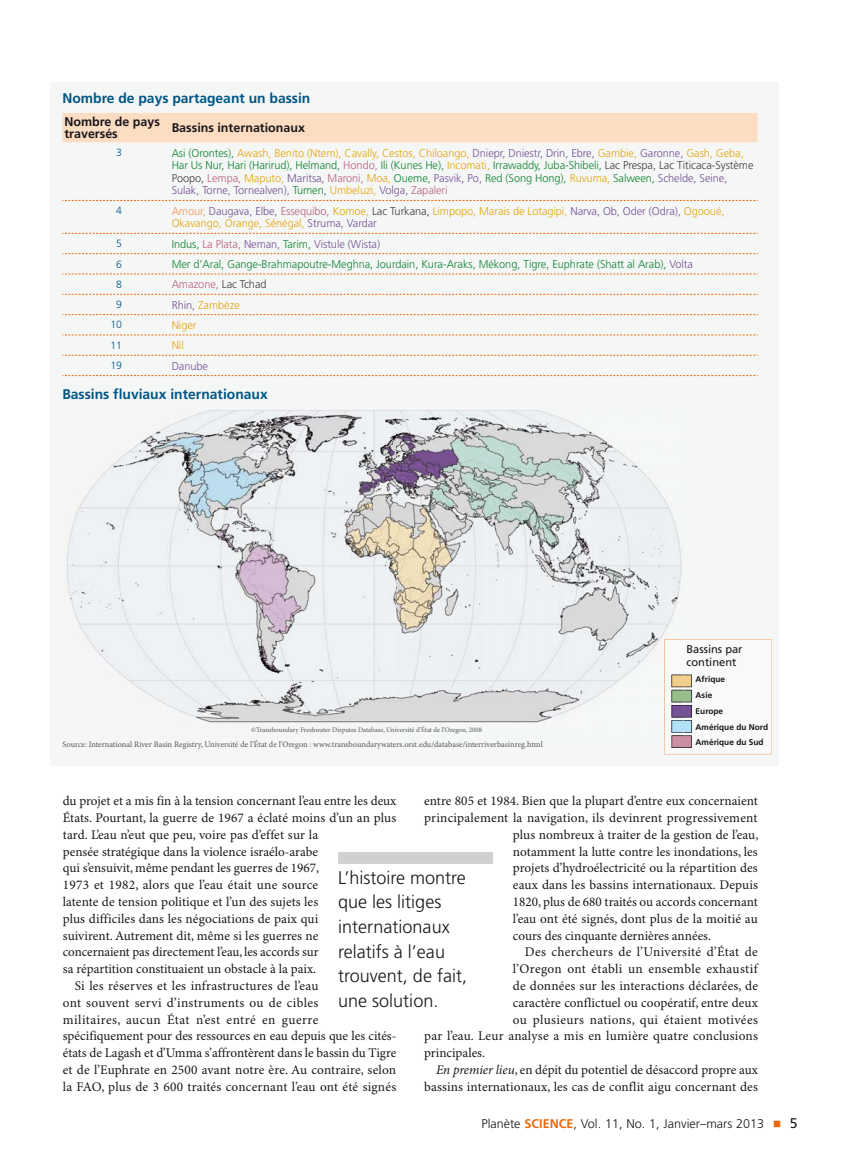
<style>
.page{position:relative;width:844px;height:1175px;background:#fff}
.page>*{position:absolute;margin:0;border:0;box-sizing:border-box;transform-origin:0 0}
.t1{font:300 18.15px/24.6px "Frutiger LT Com";color:#1a171c}
.t2{font:700 13.95px "Frutiger LT Com";color:#005685}
.t3{font:13.95px "Frutiger LT Com";color:#1a171c}
.t4{font:13.35px "Minion Pro";letter-spacing:.005em;color:#1a171c}
.t5{font:13.35px "Minion Pro";letter-spacing:.025em;color:#1a171c}
.t6{font:13.35px "Minion Pro";letter-spacing:.035em;color:#1a171c}
.t7{font:13.35px "Minion Pro";letter-spacing:.03em;color:#1a171c}
.t8{font:300 12.6px "Frutiger LT Com";color:#1a171c}
.t9{font:700 12.6px/11.9px "Frutiger LT Com";color:#1a171c}
.t10{font:300 11.25px/12.6px "Frutiger LT Com";letter-spacing:-.005em;color:#0d832e}
.t11{font:300 11.25px/12.6px "Frutiger LT Com";letter-spacing:-.005em;color:#e4a50c}
.t12{font:300 11.25px "Frutiger LT Com";letter-spacing:-.005em;color:#755195}
.t13{font:11.25px/12.6px "Frutiger LT Com";color:#1a171c}
.t14{font:300 11.25px "Frutiger LT Com";letter-spacing:-.005em;color:#b96180}
.t15{font:300 10.5px "Frutiger LT Com";color:#005685}
.t16{font:8.4px "Minion Pro";color:#58585a}
.t17{font:700 8.4px/15.8px "Frutiger LT Com";color:#1a171c}
.t18{font:7.05px "Minion Pro";color:#58585a}
.s1{color:#e4a50c}
.s2{color:#755195}
.s3{color:#b96180}
.s4{color:#3d3d3f}
.s5{color:#f29658}
.s6{color:#0d832e}
.s7{font-style:italic}
.s8{font-weight:700;color:#eb690b}
</style>
<div class="page">
<div style="left:51px;top:82px;width:728px;height:684px;background:#f5f6f6"></div>
<div style="left:338px;top:852px;width:155px;height:12px;background:#cfd0d2"></div>
<div style="left:62px;top:113px;width:695px;height:29px;background:#fcddc2"></div>
<svg style="left:62px;top:200px;width:695px;height:1px"></svg>
<svg style="left:62px;top:233px;width:695px;height:1px"></svg>
<svg style="left:62px;top:253px;width:695px;height:1px"></svg>
<svg style="left:62px;top:274px;width:695px;height:1px"></svg>
<svg style="left:62px;top:294px;width:695px;height:1px"></svg>
<svg style="left:62px;top:314px;width:695px;height:1px"></svg>
<svg style="left:62px;top:335px;width:695px;height:1px"></svg>
<svg style="left:62px;top:355px;width:695px;height:1px"></svg>
<svg style="left:62px;top:375px;width:695px;height:1px"></svg>
<img style="left:67px;top:410px;width:615px;height:313px">
<svg style="left:664px;top:639px;width:107px;height:115px"></svg>
<p class="t2" style="left:62px;top:93px;width:249px">Nombre de pays partageant un bassin</p>
<p class="t9" style="left:64px;top:117px;width:97px">Nombre de pays traversés</p>
<p class="t9" style="left:172px;top:123px;width:135px">Bassins internationaux</p>
<p class="t15" style="left:116px;top:148px;width:7px">3</p>
<p class="t10" style="left:172px;top:147px;width:583px">Asi (Orontes), <span class="s1">Awash, Benito (Ntem), Cavally, Cestos, Chiloango,</span> <span class="s2">Dniepr, Dniestr, Drin, Ebre,</span> <span class="s1">Gambie,</span> <span class="s2">Garonne,</span> <span class="s1">Gash, Geba, </span>Har Us Nur, Hari (Harirud), Helmand, <span class="s3">Hondo,</span> Ili (Kunes He), <span class="s1">Incomati,</span> Irrawaddy, Juba-Shibeli, <span class="s4">Lac Prespa, Lac Titicaca-Système Poopo,</span> <span class="s3">Lempa,</span> <span class="s1">Maputo,</span> <span class="s2">Maritsa,</span> <span class="s3">Maroni,</span> <span class="s1">Moa,</span> Oueme, <span class="s2">Pasvik, Po,</span> Red (Song Hong), <span class="s1">Ruvuma,</span> Salween, <span class="s2">Schelde, Seine, Sulak, Torne, Tornealven),</span> Tumen, <span class="s1">Umbeluzi,</span> <span class="s2">Volga,</span> <span class="s3">Zapaleri</span></p>
<p class="t15" style="left:116px;top:206px;width:7px">4</p>
<p class="t11" style="left:172px;top:205px;width:554px"><span class="s5">Amour,</span> <span class="s2">Daugava, Elbe,</span> <span class="s3">Essequibo,</span> Komoe, <span class="s4">Lac Turkana,</span> Limpopo, Marais de Lotagipi, <span class="s2">Narva, Ob, Oder (Odra),</span> Ogooué,<br>Okavango, Orange, Sénégal, <span class="s2">Struma, Vardar</span></p>
<p class="t15" style="left:116px;top:239px;width:7px">5</p>
<p class="t12" style="left:172px;top:239px;width:210px"><span class="s6">Indus,</span> <span class="s3">La Plata,</span> Neman, <span class="s6">Tarim,</span> Vistule (Wista)</p>
<p class="t15" style="left:116px;top:260px;width:7px">6</p>
<p class="t10" style="left:172px;top:259px;width:523px">Mer d’Aral, Gange-Brahmapoutre-Meghna, Jourdain, Kura-Araks, Mékong, Tigre, Euphrate (Shatt al Arab), <span class="s2">Volta</span></p>
<p class="t15" style="left:116px;top:280px;width:7px">8</p>
<p class="t14" style="left:172px;top:280px;width:96px">Amazone, <span class="s4">Lac Tchad</span></p>
<p class="t15" style="left:116px;top:300px;width:7px">9</p>
<p class="t11" style="left:172px;top:299px;width:70px"><span class="s2">Rhin,</span> Zambèze</p>
<p class="t15" style="left:110px;top:321px;width:13px">10</p>
<p class="t11" style="left:172px;top:320px;width:26px">Niger</p>
<p class="t15" style="left:110px;top:341px;width:13px">11</p>
<p class="t11" style="left:172px;top:340px;width:14px">Nil</p>
<p class="t15" style="left:110px;top:361px;width:13px">19</p>
<p class="t12" style="left:172px;top:361px;width:38px">Danube</p>
<p class="t2" style="left:62px;top:389px;width:207px">Bassins fluviaux internationaux</p>
<p class="t18" style="left:251px;top:727px;width:232px">©Transboundary Freshwater Disputes Database, Université d’État de l’Oregon, 2008</p>
<p class="t16" style="left:62px;top:741px;width:482px">Source: International River Basin Registry, Université de l’État de l’Oregon : www.transboundarywaters.orst.edu/database/interriverbasinreg.html</p>
<p class="t13" style="left:686px;top:644px;width:58px">Bassins par continent</p>
<p class="t17" style="left:695px;top:672px;width:74px">Afrique<br>Asie<br>Europe<br>Amérique du Nord<br>Amérique du Sud</p>
<p class="t4" style="left:63px;top:796px;width:335px">du projet et a mis fin à la tension concernant l’eau entre les deux</p>
<p class="t4" style="left:63px;top:812px;width:335px">États. Pourtant, la guerre de 1967 a éclaté moins d’un an plus</p>
<p class="t4" style="left:63px;top:829px;width:257px">tard. L’eau n’eut que peu, voire pas d’effet sur la</p>
<p class="t4" style="left:63px;top:846px;width:257px">pensée stratégique dans la violence israélo-arabe</p>
<p class="t4" style="left:63px;top:863px;width:258px">qui s’ensuivit, même pendant les guerres de 1967,</p>
<p class="t4" style="left:63px;top:880px;width:257px">1973 et 1982, alors que l’eau était une source</p>
<p class="t4" style="left:63px;top:896px;width:257px">latente de tension politique et l’un des sujets les</p>
<p class="t4" style="left:63px;top:913px;width:257px">plus difficiles dans les négociations de paix qui</p>
<p class="t4" style="left:63px;top:930px;width:257px">suivirent. Autrement dit, même si les guerres ne</p>
<p class="t4" style="left:63px;top:947px;width:257px">concernaient pas directement l’eau, les accords sur</p>
<p class="t4" style="left:63px;top:964px;width:255px">sa répartition constituaient un obstacle à la paix.</p>
<p class="t4" style="left:75px;top:981px;width:245px">Si les réserves et les infrastructures de l’eau</p>
<p class="t4" style="left:63px;top:997px;width:257px">ont souvent servi d’instruments ou de cibles</p>
<p class="t6" style="left:63px;top:1014px;width:257px">militaires, aucun État n’est entré en guerre</p>
<p class="t4" style="left:63px;top:1031px;width:335px">spécifiquement pour des ressources en eau depuis que les cités-</p>
<p class="t4" style="left:63px;top:1048px;width:335px">états de Lagash et d’Umma s’affrontèrent dans le bassin du Tigre</p>
<p class="t4" style="left:63px;top:1065px;width:335px">et de l’Euphrate en 2500 avant notre ère. Au contraire, selon</p>
<p class="t4" style="left:63px;top:1081px;width:335px">la FAO, plus de 3 600 traités concernant l’eau ont été signés</p>
<p class="t4" style="left:424px;top:796px;width:335px">entre 805 et 1984. Bien que la plupart d’entre eux concernaient</p>
<p class="t4" style="left:424px;top:812px;width:335px">principalement la navigation, ils devinrent progressivement</p>
<p class="t4" style="left:513px;top:829px;width:247px">plus nombreux à traiter de la gestion de l’eau,</p>
<p class="t4" style="left:513px;top:846px;width:246px">notamment la lutte contre les inondations, les</p>
<p class="t4" style="left:513px;top:863px;width:246px">projets d’hydroélectricité ou la répartition des</p>
<p class="t4" style="left:513px;top:880px;width:246px">eaux dans les bassins internationaux. Depuis</p>
<p class="t4" style="left:513px;top:896px;width:246px">1820, plus de 680 traités ou accords concernant</p>
<p class="t4" style="left:513px;top:913px;width:246px">l’eau ont été signés, dont plus de la moitié au</p>
<p class="t4" style="left:513px;top:930px;width:200px">cours des cinquante dernières années.</p>
<p class="t5" style="left:525px;top:947px;width:234px">Des chercheurs de l’Université d’État de</p>
<p class="t5" style="left:513px;top:964px;width:246px">l’Oregon ont établi un ensemble exhaustif</p>
<p class="t4" style="left:513px;top:980px;width:246px">de données sur les interactions déclarées, de</p>
<p class="t4" style="left:513px;top:997px;width:246px">caractère conflictuel ou coopératif, entre deux</p>
<p class="t7" style="left:513px;top:1014px;width:246px">ou plusieurs nations, qui étaient motivées</p>
<p class="t4" style="left:424px;top:1031px;width:335px">par l’eau. Leur analyse a mis en lumière quatre conclusions</p>
<p class="t4" style="left:424px;top:1048px;width:62px">principales.</p>
<p class="t4" style="left:436px;top:1065px;width:323px"><span class="s7">En premier lieu</span>, en dépit du potentiel de désaccord propre aux</p>
<p class="t4" style="left:424px;top:1081px;width:335px">bassins internationaux, les cas de conflit aigu concernant des</p>
<h1 class="t1" style="left:338px;top:866px;width:130px">L’histoire montre que les litiges internationaux relatifs à l’eau trouvent, de fait, une solution.</h1>
<p class="t8" style="left:481px;top:1119px;width:284px">Planète <span class="s8">SCIENCE</span>, Vol. 11, No. 1, Janvier–mars 2013</p>
<p class="t3" style="left:789px;top:1118px;width:9px">5</p>
</div>
